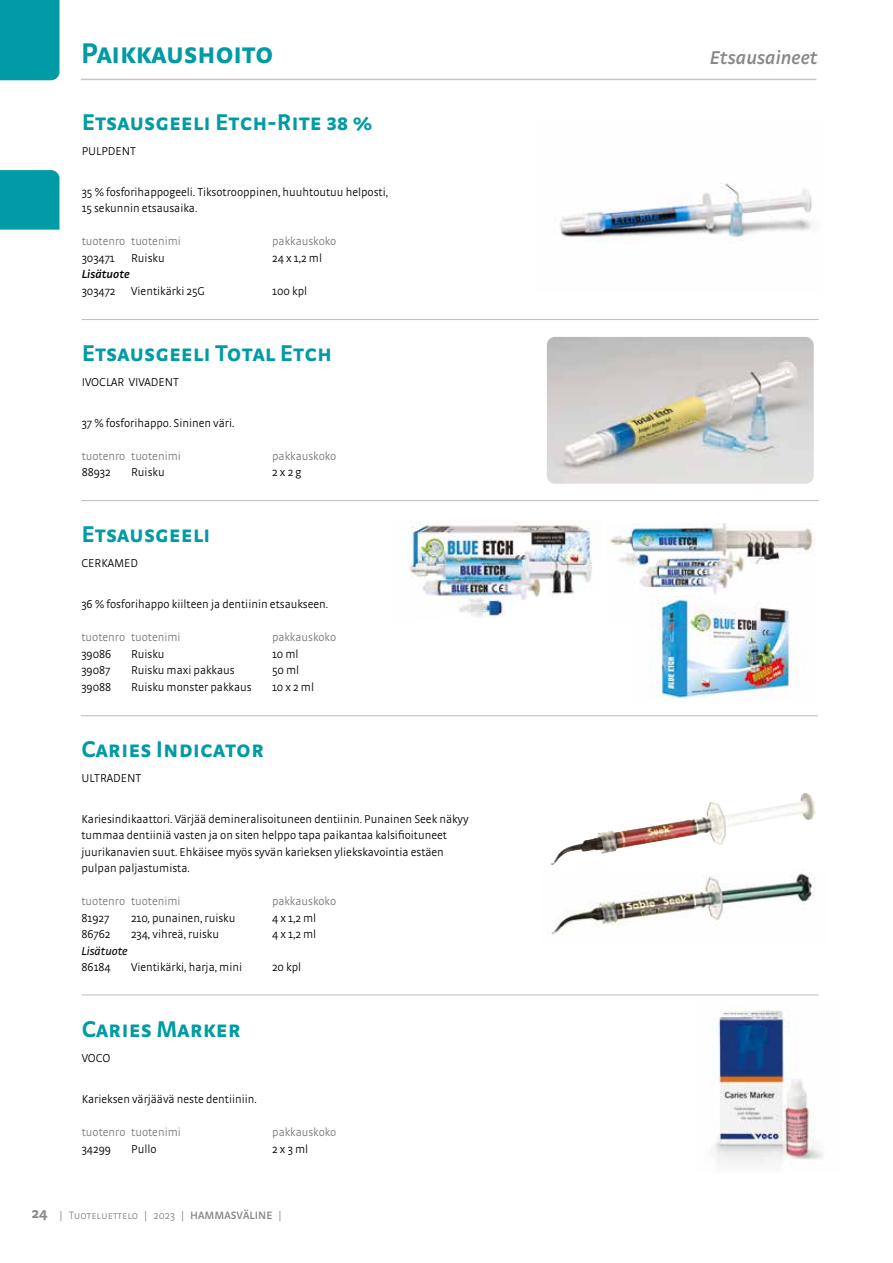
<style>
.page{position:relative;width:893px;height:1263px;background:#fff}
.page>*{position:absolute;margin:0;border:0;box-sizing:border-box;transform-origin:0 0}
.t1{font:700 30px "Strada SC";letter-spacing:-.02em;color:#009ba4}
.t2{font:700 24px "Strada SC";color:#009ba4}
.t3{font:italic 600 19.5px "Strada";color:#878787}
.t4{font:300 12px/16.5px "Strada";color:#000}
.t5{font:300 12px "Strada";color:#757776}
.t6{font:italic 12px "Strada";color:#000}
.t7{font:italic 600 12px "Strada";color:#000}
.t8{font:300 11.25px "Strada SC";color:#878787}
.s1{font-family:"Strada";font-weight:700;font-size:15px}
.s2{font-family:"Strada"}
.s3{font-family:"Strada";font-weight:600}
</style>
<div class="page">
<div style="left:0;top:0;width:60px;height:80px;background:#009ba4"></div>
<div style="left:0;top:170px;width:59px;height:60px;background:#009ba4"></div>
<hr style="left:81px;top:79px;width:735px;height:1px;background:#c6c6c6">
<img style="left:547px;top:337px;width:267px;height:147px">
<img style="left:569px;top:793px;width:236px;height:54px">
<img style="left:608px;top:523px;width:206px;height:72px">
<img style="left:650px;top:595px;width:140px;height:103px">
<img style="left:410px;top:521px;width:182px;height:97px">
<img style="left:711px;top:1010px;width:112px;height:154px">
<img style="left:551px;top:873px;width:264px;height:62px">
<img style="left:560px;top:183px;width:253px;height:58px">
<hr style="left:81px;top:500px;width:738px;height:1px;background:#bcbcbc">
<hr style="left:81px;top:715px;width:737px;height:1px;background:#bcbcbc">
<hr style="left:82px;top:994px;width:737px;height:1px;background:#bcbcbc">
<hr style="left:82px;top:319px;width:737px;height:1px;background:#bcbcbc">
<h1 class="t1" style="left:81px;top:35px;width:194px">Paikkaushoito</h1>
<h3 class="t3" style="left:710px;top:46px;width:109px">Etsausaineet</h3>
<h2 class="t2" style="left:82px;top:107px;width:292px">Etsausgeeli Etch-Rite 38 %</h2>
<p class="t4" style="left:82px;top:142px;width:56px">PULPDENT</p>
<p class="t4" style="left:82px;top:183px;width:308px">35 % fosforihappogeeli. Tiksotrooppinen, huuhtoutuu helposti,<br>15 sekunnin etsausaika.</p>
<p class="t5" style="left:82px;top:235px;width:101px">tuotenro tuotenimi</p>
<p class="t5" style="left:272px;top:235px;width:66px">pakkauskoko</p>
<p class="t4" style="left:82px;top:249px;width:35px">303471</p>
<p class="t4" style="left:131px;top:249px;width:35px">Ruisku</p>
<p class="t4" style="left:272px;top:249px;width:51px">24 x 1,2 ml</p>
<p class="t7" style="left:82px;top:267px;width:50px">Lisätuote</p>
<p class="t4" style="left:82px;top:282px;width:35px">303472</p>
<p class="t4" style="left:131px;top:282px;width:75px">Vientikärki 25G</p>
<p class="t4" style="left:272px;top:282px;width:36px">100 kpl</p>
<h2 class="t2" style="left:82px;top:338px;width:252px">Etsausgeeli Total Etch</h2>
<p class="t4" style="left:82px;top:373px;width:99px">IVOCLAR VIVADENT</p>
<p class="t4" style="left:82px;top:414px;width:154px">37 % fosforihappo. Sininen väri.</p>
<p class="t5" style="left:82px;top:449px;width:101px">tuotenro tuotenimi</p>
<p class="t5" style="left:272px;top:449px;width:66px">pakkauskoko</p>
<p class="t4" style="left:82px;top:464px;width:30px">88932</p>
<p class="t4" style="left:131px;top:464px;width:35px">Ruisku</p>
<p class="t4" style="left:272px;top:464px;width:31px">2 x 2 g</p>
<h2 class="t2" style="left:81px;top:520px;width:131px">Etsausgeeli</h2>
<p class="t4" style="left:81px;top:555px;width:58px">CERKAMED</p>
<p class="t4" style="left:81px;top:596px;width:248px">36 % fosforihappo kiilteen ja dentiinin etsaukseen.</p>
<p class="t5" style="left:81px;top:631px;width:101px">tuotenro tuotenimi</p>
<p class="t5" style="left:272px;top:631px;width:66px">pakkauskoko</p>
<p class="t4" style="left:81px;top:645px;width:31px">39086</p>
<p class="t4" style="left:131px;top:645px;width:35px">Ruisku</p>
<p class="t4" style="left:272px;top:645px;width:28px">10 ml</p>
<p class="t4" style="left:81px;top:662px;width:30px">39087</p>
<p class="t4" style="left:131px;top:662px;width:105px">Ruisku maxi pakkaus</p>
<p class="t4" style="left:272px;top:662px;width:29px">50 ml</p>
<p class="t4" style="left:81px;top:678px;width:31px">39088</p>
<p class="t4" style="left:131px;top:678px;width:122px">Ruisku monster pakkaus</p>
<p class="t4" style="left:272px;top:678px;width:44px">10 x 2 ml</p>
<h2 class="t2" style="left:81px;top:734px;width:184px">Caries Indicator</h2>
<p class="t4" style="left:81px;top:769px;width:61px">ULTRADENT</p>
<p class="t4" style="left:81px;top:810px;width:389px">Kariesindikaattori. Värjää demineralisoituneen dentiinin. Punainen Seek näkyy tummaa dentiiniä vasten ja on siten helppo tapa paikantaa kalsifioituneet juurikanavien suut. Ehkäisee myös syvän karieksen yliekskavointia estäen pulpan paljastumista.</p>
<p class="t5" style="left:81px;top:895px;width:101px">tuotenro tuotenimi</p>
<p class="t5" style="left:272px;top:895px;width:66px">pakkauskoko</p>
<p class="t4" style="left:81px;top:909px;width:29px">81927</p>
<p class="t4" style="left:131px;top:909px;width:106px">210, punainen, ruisku</p>
<p class="t4" style="left:272px;top:909px;width:46px">4 x 1,2 ml</p>
<p class="t4" style="left:81px;top:926px;width:30px">86762</p>
<p class="t4" style="left:131px;top:926px;width:90px">234, vihreä, ruisku</p>
<p class="t4" style="left:272px;top:926px;width:46px">4 x 1,2 ml</p>
<p class="t6" style="left:81px;top:944px;width:48px">Lisätuote</p>
<p class="t4" style="left:81px;top:959px;width:31px">86184</p>
<p class="t4" style="left:131px;top:959px;width:113px">Vientikärki, harja, mini</p>
<p class="t4" style="left:272px;top:959px;width:31px">20 kpl</p>
<h2 class="t2" style="left:82px;top:1015px;width:161px">Caries Marker</h2>
<p class="t4" style="left:82px;top:1050px;width:30px">VOCO</p>
<p class="t4" style="left:82px;top:1091px;width:177px">Karieksen värjäävä neste dentiiniin.</p>
<p class="t5" style="left:82px;top:1126px;width:101px">tuotenro tuotenimi</p>
<p class="t5" style="left:272px;top:1126px;width:66px">pakkauskoko</p>
<p class="t4" style="left:82px;top:1140px;width:31px">34299</p>
<p class="t4" style="left:131px;top:1140px;width:27px">Pullo</p>
<p class="t4" style="left:272px;top:1140px;width:37px">2 x 3 ml</p>
<p class="t8" style="left:31px;top:1209px;width:252px"><span class="s1">24</span> <span class="s2">|</span> Tuoteluettelo <span class="s2">| 2023 |</span> <span class="s3">HAMMASVÄLINE</span> <span class="s2">|</span></p>
</div>
